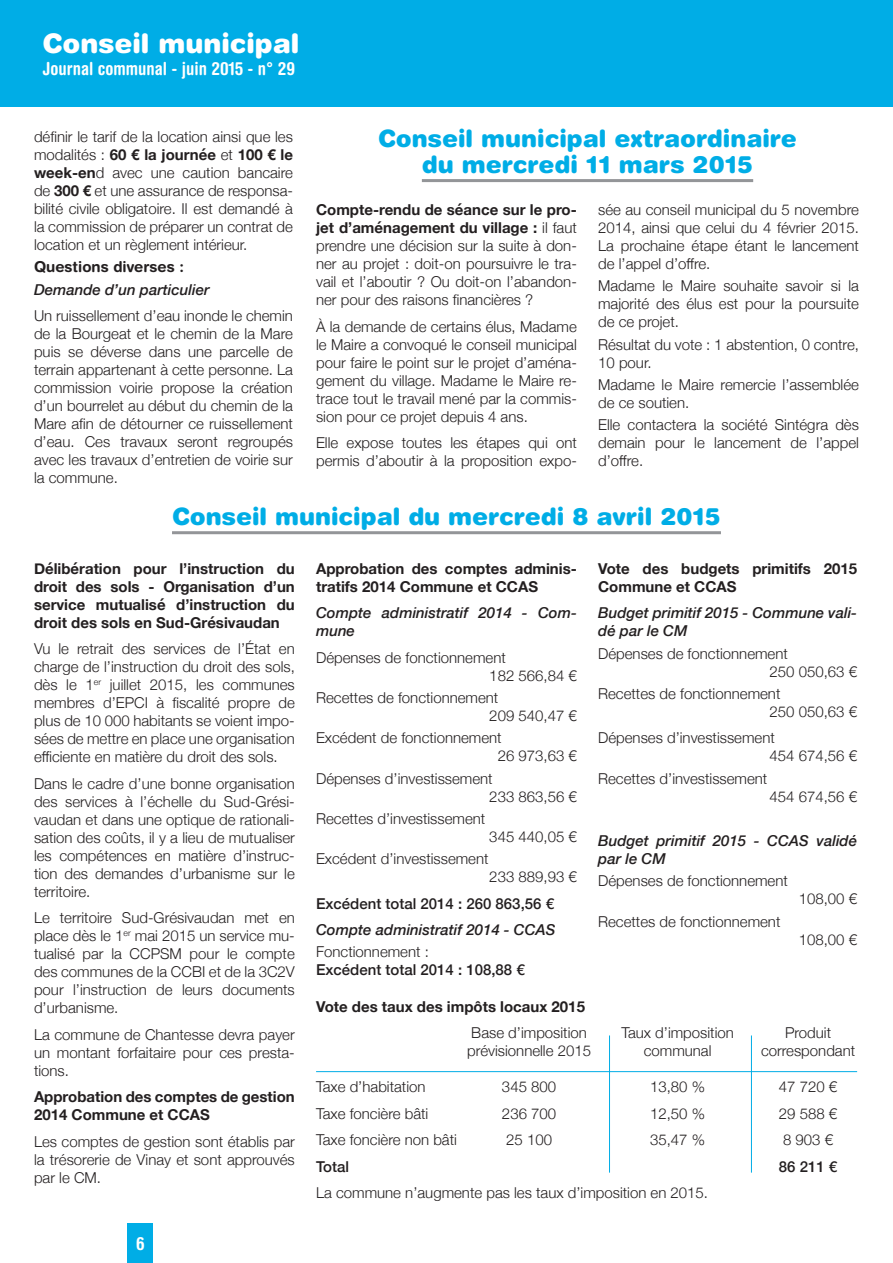
<style>
.page{position:relative;width:893px;height:1263px;background:#fff}
.page>*{position:absolute;margin:0;border:0;box-sizing:border-box;transform-origin:0 0}
.t1{font:900 27px "Helvetica Rounded";color:#fff}
.t2{font:900 24px/25.5px "Helvetica Rounded";color:#00ade6;text-align:center}
.t3{font:700 condensed 18px "Helvetica Rounded";color:#fff}
.t4{font:300 15px/18px "Helvetica Neue";color:#231f20;text-align:justify}
.t5{font:700 15px/18px "Helvetica Neue";color:#231f20}
.t6{font:italic 500 15px/18px "Helvetica Neue";color:#231f20}
.t7{font:500 15px "Helvetica Neue";color:#231f20}
.t8{font:700 15px "Helvetica Rounded";color:#231f20}
.s1{font-weight:700}
</style>
<div class="page">
<div style="left:128px;top:1224px;width:25px;height:39px;background:#00ade6"></div>
<div style="left:0;top:0;width:893px;height:106px;background:#00ade6"></div>
<hr style="left:422px;top:179px;width:331px;height:3px;background:#939598">
<hr style="left:172px;top:531px;width:549px;height:3px;background:#939598">
<hr style="left:316px;top:1071px;width:541px;height:1px;background:#00ade6">
<hr style="left:609px;top:1035px;width:1px;height:137px;background:#00ade6">
<hr style="left:751px;top:1035px;width:1px;height:137px;background:#00ade6">
<h1 class="t1" style="left:43px;top:26px;width:258px">Conseil municipal</h1>
<p class="t3" style="left:43px;top:58px;width:254px">Journal communal - juin 2015 - n° 29</p>
<h2 class="t2" style="left:378px;top:125px;width:420px">Conseil municipal extraordinaire du mercredi 11 mars 2015</h2>
<p class="t4" style="left:316px;top:200px;width:262px"><span class="s1">Compte-rendu de séance sur le pro&shy;jet d’aménagement du village :</span> il faut prendre une décision sur la suite à don&shy;ner au projet : doit-on poursuivre le tra&shy;vail et l’aboutir ? Ou doit-on l’abandon&shy;ner pour des raisons financières ?</p>
<p class="t4" style="left:316px;top:316px;width:262px">À la demande de certains élus, Madame le Maire a convoqué le conseil municipal pour faire le point sur le projet d’aména&shy;gement du village. Madame le Maire re&shy;trace tout le travail mené par la commis&shy;sion pour ce projet depuis 4 ans.</p>
<p class="t4" style="left:316px;top:433px;width:262px">Elle expose toutes les étapes qui ont permis d’aboutir à la proposition expo-</p>
<p class="t4" style="left:34px;top:127px;width:260px">définir le tarif de la location ainsi que les modalités : <span class="s1">60 € la journée</span> et <span class="s1">100 € le week-en</span>d avec une caution bancaire de <span class="s1">300 €</span> et une assurance de responsa&shy;bilité civile obligatoire. Il est demandé à la commission de préparer un contrat de location et un règlement intérieur.</p>
<p class="t8" style="left:34px;top:258px;width:151px">Questions diverses :</p>
<p class="t6" style="left:34px;top:279px;width:177px">Demande d’un particulier</p>
<p class="t4" style="left:34px;top:306px;width:260px">Un ruissellement d’eau inonde le chemin de la Bourgeat et le chemin de la Mare puis se déverse dans une parcelle de terrain appartenant à cette personne. La commission voirie propose la création d’un bourrelet au début du chemin de la Mare afin de détourner ce ruissellement d’eau. Ces travaux seront regroupés avec les travaux d’entretien de voirie sur la commune.</p>
<p class="t4" style="left:598px;top:200px;width:262px">sée au conseil municipal du 5 novembre 2014, ainsi que celui du 4 février 2015.<br>La prochaine étape étant le lancement de l’appel d’offre.</p>
<p class="t4" style="left:598px;top:276px;width:262px">Madame le Maire souhaite savoir si la majorité des élus est pour la poursuite de ce projet.</p>
<p class="t4" style="left:598px;top:334px;width:262px">Résultat du vote : 1 abstention, 0 contre,<br>10 pour.</p>
<p class="t4" style="left:598px;top:374px;width:262px">Madame le Maire remercie l’assemblée de ce soutien.</p>
<p class="t4" style="left:598px;top:415px;width:262px">Elle contactera la société Sintégra dès demain pour le lancement de l’appel d’offre.</p>
<h2 class="t2" style="left:172px;top:503px;width:550px">Conseil municipal du mercredi 8 avril 2015</h2>
<p class="t5" style="left:34px;top:560px;width:262px;text-align:justify">Délibération pour l’instruction du droit des sols - Organisation d’un service mutualisé d’instruction du droit des sols en Sud-Grésivaudan</p>
<p class="t4" style="left:34px;top:639px;width:262px">Vu le retrait des services de l’État en charge de l’instruction du droit des sols, dès le 1<sup>er</sup> juillet 2015, les communes membres d’EPCI à fiscalité propre de plus de 10 000 habitants se voient impo&shy;sées de mettre en place une organisation efficiente en matière du droit des sols.</p>
<p class="t4" style="left:34px;top:773px;width:262px">Dans le cadre d’une bonne organisation des services à l’échelle du Sud-Grési&shy;vaudan et dans une optique de rationali&shy;sation des coûts, il y a lieu de mutualiser les compétences en matière d’instruc&shy;tion des demandes d’urbanisme sur le territoire.</p>
<p class="t4" style="left:34px;top:908px;width:262px">Le territoire Sud-Grésivaudan met en place dès le 1<sup>er</sup> mai 2015 un service mu&shy;tualisé par la CCPSM pour le compte des communes de la CCBI et de la 3C2V pour l’instruction de leurs documents d’urbanisme.</p>
<p class="t4" style="left:34px;top:1024px;width:262px">La commune de Chantesse devra payer un montant forfaitaire pour ces presta&shy;tions.</p>
<p class="t5" style="left:34px;top:1088px;width:262px">Approbation des comptes de gestion<br>2014 Commune et CCAS</p>
<p class="t4" style="left:34px;top:1131px;width:262px">Les comptes de gestion sont établis par la trésorerie de Vinay et sont approuvés par le CM.</p>
<p class="t5" style="left:598px;top:560px;width:260px">Vote des budgets primitifs 2015<br>Commune et CCAS</p>
<p class="t6" style="left:598px;top:603px;width:260px">Budget primitif 2015 - Commune vali&shy;dé par le CM</p>
<p class="t4" style="left:769px;top:643px;width:89px;text-indent:-171px">Dépenses de fonctionnement<br>250 050,63 €</p>
<p class="t4" style="left:769px;top:683px;width:89px;text-indent:-171px">Recettes de fonctionnement<br>250 050,63 €</p>
<p class="t4" style="left:769px;top:728px;width:89px;text-indent:-171px">Dépenses d’investissement<br>454 674,56 €</p>
<p class="t4" style="left:598px;top:768px;width:171px">Recettes d’investissement</p>
<p class="t4" style="left:769px;top:786px;width:89px">454 674,56 €</p>
<p class="t6" style="left:598px;top:831px;width:260px">Budget primitif 2015 - CCAS validé par le CM</p>
<p class="t4" style="left:598px;top:871px;width:191px">Dépenses de fonctionnement</p>
<p class="t4" style="left:799px;top:889px;width:60px">108,00 €</p>
<p class="t4" style="left:598px;top:911px;width:184px">Recettes de fonctionnement</p>
<p class="t4" style="left:799px;top:929px;width:60px">108,00 €</p>
<p class="t5" style="left:316px;top:560px;width:262px">Approbation des comptes adminis&shy;tratifs 2014 Commune et CCAS</p>
<p class="t6" style="left:316px;top:603px;width:262px">Compte administratif 2014 - Com&shy;mune</p>
<p class="t4" style="left:489px;top:647px;width:89px;text-indent:-173px">Dépenses de fonctionnement<br>182 566,84 €</p>
<p class="t4" style="left:489px;top:688px;width:89px;text-indent:-173px">Recettes de fonctionnement<br>209 540,47 €</p>
<p class="t4" style="left:498px;top:728px;width:81px;text-indent:-182px">Excédent de fonctionnement<br>26 973,63 €</p>
<p class="t4" style="left:489px;top:768px;width:89px;text-indent:-173px">Dépenses d’investissement<br>233 863,56 €</p>
<p class="t4" style="left:316px;top:808px;width:171px">Recettes d’investissement</p>
<p class="t4" style="left:489px;top:826px;width:89px">345 440,05 €</p>
<p class="t4" style="left:316px;top:849px;width:174px">Excédent d’investissement</p>
<p class="t4" style="left:489px;top:867px;width:89px">233 889,93 €</p>
<p class="t7" style="left:316px;top:891px;width:239px">Excédent total 2014 : 260 863,56 €</p>
<p class="t6" style="left:316px;top:920px;width:241px">Compte administratif 2014 - CCAS</p>
<p class="t4" style="left:316px;top:942px;width:114px">Fonctionnement :</p>
<p class="t7" style="left:316px;top:958px;width:210px">Excédent total 2014 : 108,88 €</p>
<p class="t5" style="left:316px;top:998px;width:270px">Vote des taux des impôts locaux 2015</p>
<p class="t4" style="left:471px;top:1023px;width:117px">Base d’imposition</p>
<p class="t4" style="left:621px;top:1023px;width:114px">Taux d’imposition</p>
<p class="t4" style="left:785px;top:1023px;width:48px">Produit</p>
<p class="t4" style="left:467px;top:1041px;width:125px">prévisionnelle 2015</p>
<p class="t4" style="left:644px;top:1041px;width:69px">communal</p>
<p class="t4" style="left:761px;top:1041px;width:96px">correspondant</p>
<p class="t4" style="left:316px;top:1077px;width:111px">Taxe d’habitation</p>
<p class="t4" style="left:502px;top:1077px;width:56px">345 800</p>
<p class="t4" style="left:650px;top:1077px;width:57px">13,80 %</p>
<p class="t4" style="left:779px;top:1077px;width:60px">47 720 €</p>
<p class="t4" style="left:316px;top:1103px;width:114px">Taxe foncière bâti</p>
<p class="t4" style="left:502px;top:1103px;width:56px">236 700</p>
<p class="t4" style="left:650px;top:1103px;width:57px">12,50 %</p>
<p class="t4" style="left:779px;top:1103px;width:60px">29 588 €</p>
<p class="t4" style="left:316px;top:1130px;width:142px">Taxe foncière non bâti</p>
<p class="t4" style="left:506px;top:1130px;width:47px">25 100</p>
<p class="t4" style="left:650px;top:1130px;width:57px">35,47 %</p>
<p class="t4" style="left:783px;top:1130px;width:52px">8 903 €</p>
<p class="t7" style="left:316px;top:1154px;width:35px">Total</p>
<p class="t7" style="left:779px;top:1154px;width:60px">86 211 €</p>
<p class="t4" style="left:316px;top:1183px;width:394px">La commune n’augmente pas les taux d’imposition en 2015.</p>
<p class="t3" style="left:136px;top:1233px;width:10px">6</p>
</div>
